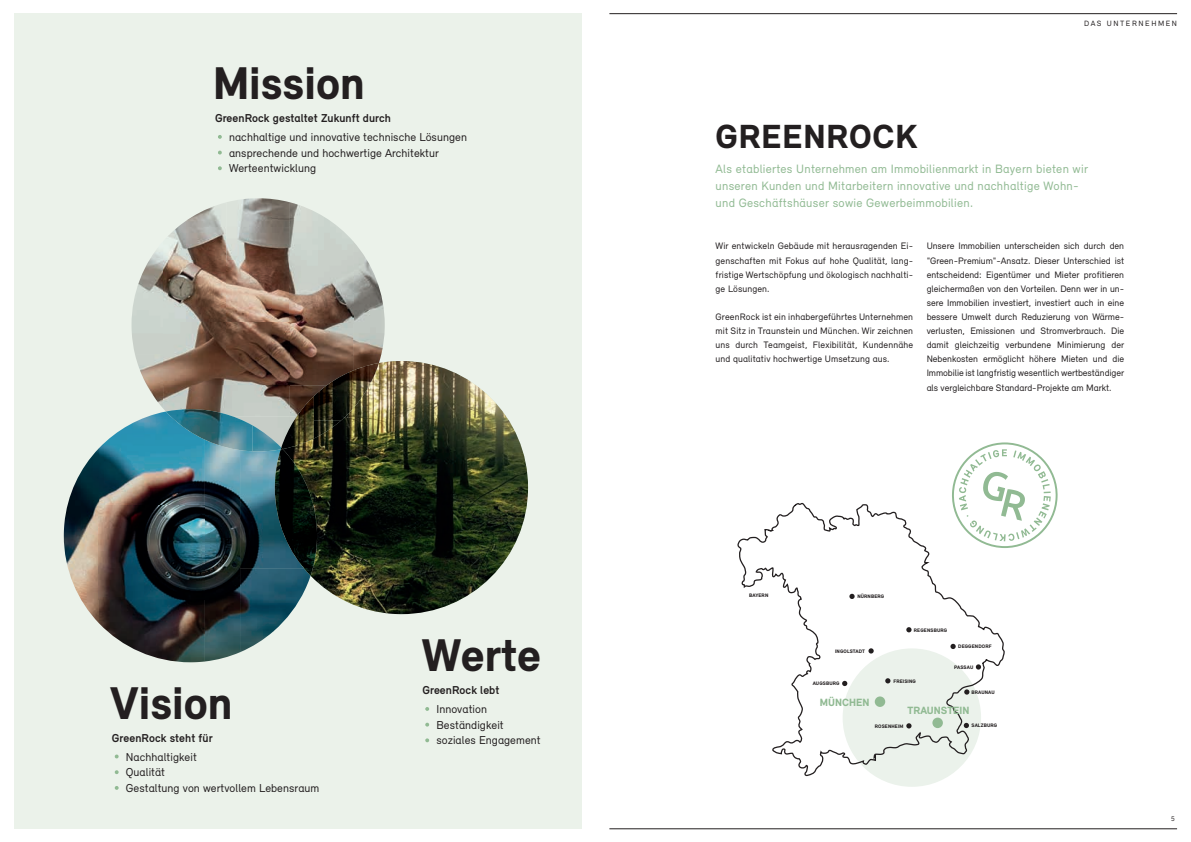
<style>
.page{position:relative;width:1191px;height:842px;background:#fff}
.page>*{position:absolute;margin:0;border:0;box-sizing:border-box;transform-origin:0 0}
.t1{font:900 47.1px "Relevant";color:#231f20}
.t2{font:900 34.3px "Relevant";letter-spacing:.02em;color:#231f20}
.t3{font:12.4px/16.9px "Relevant";letter-spacing:.02em;color:#91ba93}
.t4{font:11.8px "Relevant";letter-spacing:.005em;color:#231f20}
.t5{font:700 11.8px "Relevant";letter-spacing:.005em;color:#231f20}
.t6{font:900 10.8px "Relevant";color:#91ba93}
.t7{font:9.6px/14.1px "Relevant";letter-spacing:.01em;color:#231f20;text-align:justify}
.t8{font:7.9px "Relevant";letter-spacing:.2em;color:#231f20}
.t9{font:6.9px "Relevant";color:#231f20}
.t10{font:900 5.1px "Relevant";letter-spacing:.02em;color:#231f20}
.s1{color:#91ba93}
</style>
<div class="page">
<div style="left:14px;top:14px;width:567px;height:815px;background:#ebf2ea"></div>
<svg style="left:275px;top:361px;width:253px;height:253px;background:#303821"></svg>
<img style="left:310px;top:361px;width:91px;height:253px">
<img style="left:99px;top:412px;width:106px;height:250px">
<img style="left:205px;top:451px;width:35px;height:210px">
<img style="left:64px;top:448px;width:35px;height:175px">
<img style="left:240px;top:451px;width:35px;height:117px">
<img style="left:240px;top:568px;width:70px;height:63px">
<img style="left:240px;top:631px;width:34px;height:21px">
<img style="left:275px;top:449px;width:42px;height:127px">
<img style="left:163px;top:203px;width:63px;height:182px">
<img style="left:226px;top:198px;width:64px;height:187px">
<img style="left:290px;top:202px;width:63px;height:183px">
<img style="left:131px;top:250px;width:32px;height:104px">
<img style="left:353px;top:241px;width:32px;height:113px">
<img style="left:135px;top:354px;width:28px;height:54px">
<img style="left:353px;top:354px;width:28px;height:17px">
<img style="left:163px;top:385px;width:151px;height:31px">
<img style="left:314px;top:363px;width:65px;height:57px">
<img style="left:281px;top:396px;width:33px;height:53px">
<img style="left:314px;top:420px;width:27px;height:19px">
<img style="left:166px;top:409px;width:86px;height:42px">
<img style="left:252px;top:425px;width:29px;height:26px">
<hr style="left:609px;top:13px;width:568px;height:1px;background:#231f20">
<hr style="left:609px;top:828px;width:568px;height:1px;background:#231f20">
<svg style="left:952px;top:442px;width:106px;height:106px"></svg>
<svg style="left:737px;top:502px;width:269px;height:278px"></svg>
<div style="left:874px;top:696px;width:11px;height:11px;background:#91ba93;border-radius:50%"></div>
<div style="left:932px;top:718px;width:11px;height:10px;background:#91ba93;border-radius:50%"></div>
<svg style="left:906px;top:723px;width:5px;height:5px"></svg>
<svg style="left:963px;top:723px;width:6px;height:5px"></svg>
<svg style="left:964px;top:689px;width:5px;height:6px"></svg>
<svg style="left:975px;top:664px;width:6px;height:6px"></svg>
<svg style="left:885px;top:678px;width:5px;height:5px"></svg>
<svg style="left:842px;top:681px;width:5px;height:5px"></svg>
<svg style="left:906px;top:627px;width:5px;height:5px"></svg>
<svg style="left:868px;top:648px;width:5px;height:5px"></svg>
<svg style="left:950px;top:644px;width:5px;height:5px"></svg>
<svg style="left:849px;top:594px;width:5px;height:5px"></svg>
<h1 class="t1" style="left:213px;top:55px;width:153px">Mission</h1>
<p class="t5" style="left:215px;top:111px;width:177px">GreenRock gestaltet Zukunft durch</p>
<p class="t4" style="left:218px;top:130px;width:250px"><span class="s1">•</span> nachhaltige und innovative technische Lösungen</p>
<p class="t4" style="left:218px;top:145px;width:222px"><span class="s1">•</span> ansprechende und hochwertige Architektur</p>
<p class="t4" style="left:218px;top:161px;width:100px"><span class="s1">•</span> Werteentwicklung</p>
<h1 class="t1" style="left:422px;top:627px;width:121px">Werte</h1>
<h1 class="t1" style="left:111px;top:675px;width:123px">Vision</h1>
<p class="t5" style="left:422px;top:683px;width:78px">GreenRock lebt</p>
<p class="t4" style="left:425px;top:702px;width:63px"><span class="s1">•</span> Innovation</p>
<p class="t4" style="left:425px;top:717px;width:80px"><span class="s1">•</span> Beständigkeit</p>
<p class="t4" style="left:425px;top:733px;width:117px"><span class="s1">•</span> soziales Engagement</p>
<p class="t5" style="left:112px;top:731px;width:102px">GreenRock steht für</p>
<p class="t4" style="left:115px;top:749px;width:84px"><span class="s1">•</span> Nachhaltigkeit</p>
<p class="t4" style="left:115px;top:765px;width:52px"><span class="s1">•</span> Qualität</p>
<p class="t4" style="left:115px;top:781px;width:206px"><span class="s1">•</span> Gestaltung von wertvollem Lebensraum</p>
<h2 class="t2" style="left:715px;top:116px;width:203px">GREENROCK</h2>
<p class="t8" style="left:1084px;top:19px;width:95px">DAS UNTERNEHMEN</p>
<p class="t3" style="left:715px;top:160px;width:374px">Als etabliertes Unternehmen am Immobilienmarkt in Bayern bieten wir unseren Kunden und Mitarbeitern innovative und nachhaltige Wohn&shy;und Geschäftshäuser sowie Gewerbeimmobilien.</p>
<p class="t7" style="left:715px;top:239px;width:199px">Wir entwickeln Gebäude mit heraus ragenden Ei&shy;genschaften mit Fokus auf hohe Qualität, lang&shy;fristige Wertschöpfung und ökologisch nachhalti&shy;ge Lösungen.</p>
<p class="t7" style="left:715px;top:309px;width:199px">GreenRock ist ein inhabergeführtes Unter nehmen mit Sitz in Traunstein und München. Wir zeichnen uns durch Teamgeist, Flexibilität, Kunden nähe und quali tativ hochwertige Um setzung aus.</p>
<p class="t7" style="left:926px;top:239px;width:199px">Unsere Immobilien unterscheiden sich durch den "Green-Premium"-Ansatz. Dieser Unterschied ist entscheidend: Eigentümer und Mieter profitieren gleichermaßen von den Vorteilen. Denn wer in un&shy;sere Immobilien investiert, investiert auch in eine bessere Umwelt durch Reduzierung von Wärme&shy;verlusten, Emissionen und Stromverbrauch. Die damit gleichzeitig verbundene Minimierung der Nebenkosten ermöglicht höhere Mieten und die Immobilie ist langfristig wesentlich wertbeständiger als vergleichbare Standard- Projekte am Markt.</p>
<p class="t10" style="left:749px;top:592px;width:21px">BAYERN</p>
<p class="t10" style="left:857px;top:594px;width:28px">NÜRNBERG</p>
<p class="t10" style="left:835px;top:648px;width:31px">INGOLSTADT</p>
<p class="t10" style="left:812px;top:681px;width:28px">AUGSBURG</p>
<p class="t6" style="left:820px;top:696px;width:51px">MÜNCHEN</p>
<p class="t10" style="left:914px;top:627px;width:35px">REGENSBURG</p>
<p class="t10" style="left:958px;top:644px;width:35px">DEGGENDORF</p>
<p class="t10" style="left:893px;top:678px;width:24px">FREISING</p>
<p class="t10" style="left:954px;top:664px;width:21px">PASSAU</p>
<p class="t10" style="left:971px;top:689px;width:25px">BRAUNAU</p>
<p class="t6" style="left:907px;top:704px;width:63px">TRAUNSTEIN</p>
<p class="t10" style="left:874px;top:723px;width:30px">ROSENHEIM</p>
<p class="t10" style="left:971px;top:723px;width:27px">SALZBURG</p>
<p class="t9" style="left:1171px;top:814px;width:5px">5</p>
</div>
